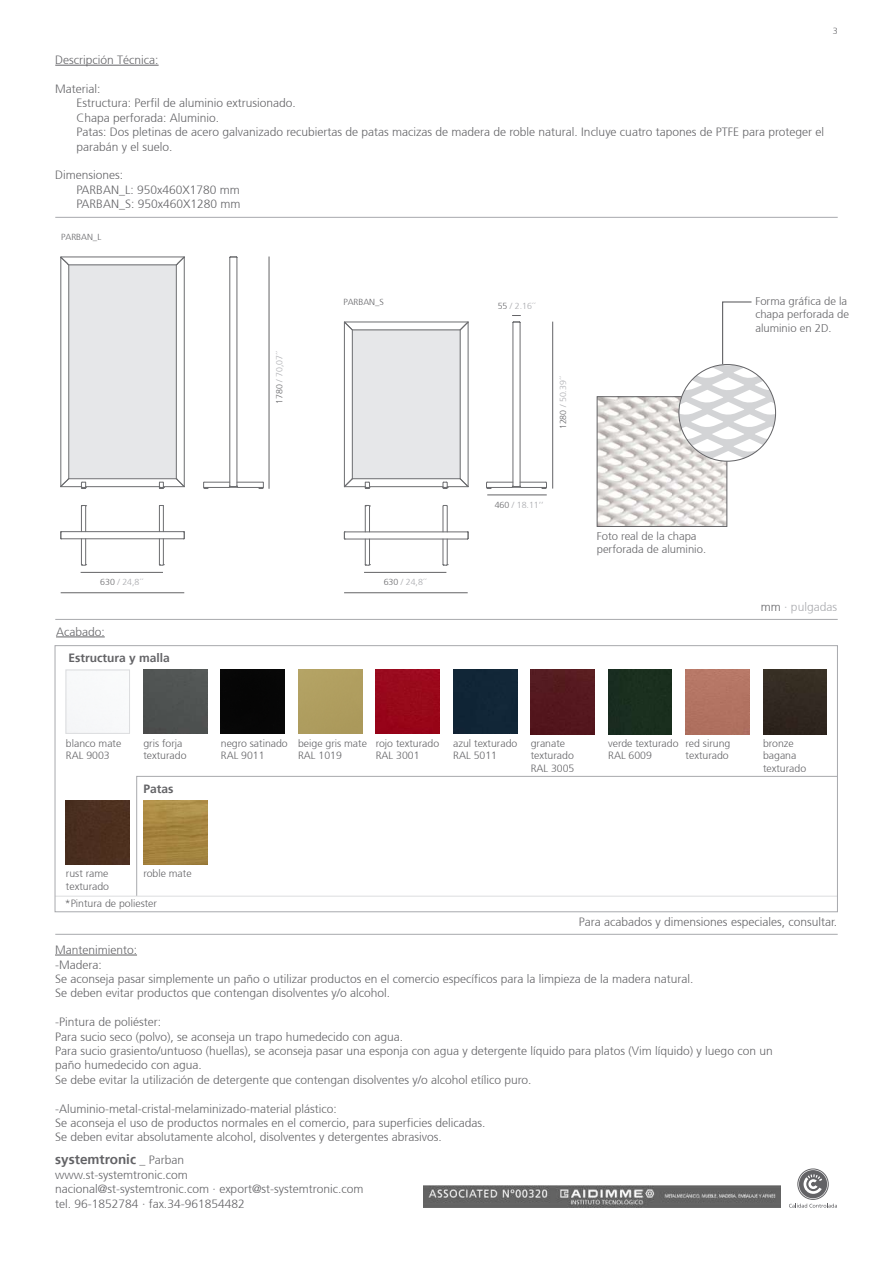
<style>
.page{position:relative;width:893px;height:1263px;background:#fff}
.page>*{position:absolute;margin:0;border:0;box-sizing:border-box;transform-origin:0 0}
.t1{font:700 13.5px "Frutiger 65";color:#636366}
.t2{font:300 12px/14.4px "Frutiger 45";color:#636366}
.t3{font:700 12px "Frutiger 65";color:#636366}
.t4{font:300 12px "Frutiger 45";color:#a8a9ad}
.t5{font:300 11.25px/13.5px "Frutiger 45";color:#636366}
.t6{font:300 10.5px/12.6px "Frutiger 45";color:#636366}
.t7{font:300 9px "Frutiger 45";color:#636366}
.t8{font:300 8.85px "Frutiger 45";color:#a8a9ad}
.t9{font:300 8.85px "Frutiger 45";color:#636366}
.s1{color:#636366}
.s2{font-size:12px}
.s3{font-family:"Frutiger 45";font-weight:300;font-size:12px}
</style>
<div class="page">
<img style="left:68px;top:717px;width:35px;height:14px">
<div style="left:143px;top:669px;width:64px;height:64px;background:#4f5251"></div>
<div style="left:221px;top:670px;width:64px;height:64px;background:#060606"></div>
<div style="left:298px;top:670px;width:64px;height:64px;background:#b09e5f"></div>
<svg style="left:60px;top:256px;width:125px;height:233px;background:#e4e4e6"></svg>
<svg style="left:343px;top:321px;width:126px;height:168px"></svg>
<svg style="left:229px;top:256px;width:9px;height:2px"></svg>
<hr style="left:237px;top:257px;width:1px;height:229px;background:#6c6d70">
<hr style="left:229px;top:257px;width:1px;height:229px;background:#6c6d70">
<svg style="left:203px;top:481px;width:61px;height:8px"></svg>
<hr style="left:520px;top:322px;width:1px;height:164px;background:#6c6d70">
<hr style="left:513px;top:322px;width:1px;height:164px;background:#6c6d70">
<svg style="left:486px;top:481px;width:61px;height:8px"></svg>
<hr style="left:61px;top:531px;width:123px;height:1px;background:#6c6d70">
<hr style="left:61px;top:538px;width:123px;height:1px;background:#6c6d70">
<svg style="left:60px;top:531px;width:2px;height:8px"></svg>
<svg style="left:183px;top:531px;width:2px;height:8px"></svg>
<svg style="left:81px;top:505px;width:6px;height:27px"></svg>
<svg style="left:81px;top:539px;width:6px;height:27px"></svg>
<svg style="left:159px;top:505px;width:5px;height:27px"></svg>
<svg style="left:159px;top:539px;width:5px;height:27px"></svg>
<hr style="left:345px;top:531px;width:123px;height:1px;background:#6c6d70">
<hr style="left:345px;top:539px;width:123px;height:1px;background:#6c6d70">
<svg style="left:344px;top:531px;width:2px;height:9px"></svg>
<svg style="left:467px;top:531px;width:2px;height:9px"></svg>
<svg style="left:365px;top:505px;width:5px;height:27px"></svg>
<svg style="left:365px;top:539px;width:5px;height:27px"></svg>
<svg style="left:442px;top:505px;width:6px;height:27px"></svg>
<svg style="left:442px;top:539px;width:6px;height:27px"></svg>
<svg style="left:512px;top:315px;width:9px;height:8px"></svg>
<hr style="left:487px;top:494px;width:60px;height:1px;background:#636366">
<hr style="left:81px;top:572px;width:82px;height:1px;background:#636366">
<hr style="left:61px;top:592px;width:123px;height:1px;background:#636366">
<hr style="left:364px;top:572px;width:82px;height:1px;background:#636366">
<hr style="left:344px;top:592px;width:124px;height:1px;background:#636366">
<hr style="left:269px;top:256px;width:1px;height:233px;background:#636366">
<hr style="left:552px;top:322px;width:1px;height:167px;background:#636366">
<div style="left:66px;top:670px;width:64px;height:63px;border:1px solid #dcdddf"></div>
<hr style="left:55px;top:619px;width:783px;height:1px;background:#a8a9ad">
<hr style="left:55px;top:217px;width:783px;height:1px;background:#a8a9ad">
<hr style="left:55px;top:934px;width:783px;height:1px;background:#a8a9ad">
<hr style="left:55px;top:896px;width:783px;height:1px;background:#dcdddf">
<img style="left:599px;top:398px;width:126px;height:127px">
<div style="left:597px;top:396px;width:130px;height:131px;border:1px solid #636366"></div>
<svg style="left:679px;top:301px;width:97px;height:160px"></svg>
<div style="left:453px;top:670px;width:64px;height:64px;background:#112637"></div>
<div style="left:376px;top:670px;width:64px;height:64px;background:#98081a"></div>
<div style="left:531px;top:670px;width:63px;height:64px;background:#54181e"></div>
<div style="left:686px;top:670px;width:63px;height:64px;background:#b27363"></div>
<div style="left:763px;top:670px;width:64px;height:64px;background:#322921"></div>
<div style="left:66px;top:800px;width:64px;height:64px;background:#4b2f1f"></div>
<div style="left:608px;top:670px;width:64px;height:64px;background:#1a2f1f"></div>
<svg style="left:136px;top:776px;width:702px;height:120px"></svg>
<svg style="left:789px;top:1203px;width:48px;height:5px"></svg>
<div style="left:798px;top:1169px;width:30px;height:30px;border:1px solid #636366;border-radius:50%"></div>
<div style="left:799px;top:1170px;width:28px;height:28px;background:#636366;border-radius:50%"></div>
<svg style="left:803px;top:1174px;width:19px;height:20px"></svg>
<img style="left:423px;top:1185px;width:357px;height:23px">
<hr style="left:55px;top:65px;width:104px;height:1px;background:#636366">
<hr style="left:56px;top:637px;width:49px;height:1px;background:#636366">
<hr style="left:55px;top:955px;width:82px;height:1px;background:#636366">
<p class="t2" style="left:55px;top:53px;width:105px">Descripción Técnica:</p>
<p class="t2" style="left:77px;top:82px;width:749px;text-indent:-21px">Material:<br>Estructura: Perfil de aluminio extrusionado.<br>Chapa perforada: Aluminio.<br>Patas: Dos pletinas de acero galvanizado recubiertas de patas macizas de madera de roble natural. Incluye cuatro tapones de PTFE para proteger el parabán y el suelo.</p>
<p class="t2" style="left:77px;top:168px;width:165px;text-indent:-21px">Dimensiones:<br>PARBAN_L: 950x460X1780 mm<br>PARBAN_S: 950x460X1280 mm</p>
<p class="t9" style="left:61px;top:232px;width:42px">PARBAN_L</p>
<p class="t7" style="left:833px;top:26px;width:7px">3</p>
<p class="t8" style="left:274px;top:404px;width:54px;rotate:-90deg"><span class="s1">1780</span> / 70,07´´</p>
<p class="t9" style="left:343px;top:297px;width:42px">PARBAN_S</p>
<p class="t8" style="left:100px;top:577px;width:45px"><span class="s1">630</span> / 24,8´´</p>
<p class="t8" style="left:384px;top:577px;width:45px"><span class="s1">630</span> / 24,8´´</p>
<p class="t2" style="left:56px;top:625px;width:50px">Acabado:</p>
<p class="t3" style="left:69px;top:651px;width:103px">Estructura y malla</p>
<p class="t8" style="left:498px;top:301px;width:40px"><span class="s1">55</span> / 2.16´´</p>
<p class="t8" style="left:558px;top:429px;width:54px;rotate:-90deg"><span class="s1">1280</span> / 50.39´´</p>
<p class="t8" style="left:495px;top:499px;width:50px"><span class="s1">460</span> / 18.11’’</p>
<p class="t5" style="left:597px;top:529px;width:111px">Foto real de la chapa perforada de aluminio.</p>
<p class="t5" style="left:755px;top:294px;width:95px">Forma gráfica de la chapa perforada de aluminio en 2D.</p>
<p class="t4" style="left:761px;top:600px;width:78px"><span class="s1">mm</span> · pulgadas</p>
<p class="t6" style="left:66px;top:737px;width:57px">blanco mate<br>RAL 9003</p>
<p class="t6" style="left:143px;top:737px;width:45px">gris forja texturado</p>
<p class="t6" style="left:221px;top:737px;width:68px">negro satinado<br>RAL 9011</p>
<p class="t6" style="left:298px;top:737px;width:70px">beige gris mate<br>RAL 1019</p>
<p class="t3" style="left:143px;top:782px;width:32px">Patas</p>
<p class="t6" style="left:376px;top:737px;width:65px">rojo texturado<br>RAL 3001</p>
<p class="t6" style="left:453px;top:737px;width:66px">azul texturado<br>RAL 5011</p>
<p class="t6" style="left:686px;top:737px;width:46px">red sirung texturado</p>
<p class="t6" style="left:608px;top:737px;width:72px">verde texturado<br>RAL 6009</p>
<p class="t6" style="left:763px;top:737px;width:45px">bronze bagana texturado</p>
<p class="t6" style="left:531px;top:737px;width:45px">granate texturado<br>RAL 3005</p>
<p class="t6" style="left:66px;top:867px;width:45px">rust rame texturado</p>
<p class="t6" style="left:143px;top:867px;width:50px">roble mate</p>
<p class="t6" style="left:65px;top:897px;width:94px">*Pintura de poliester</p>
<p class="t2" style="left:579px;top:915px;width:260px">Para acabados y dimensiones especiales, consultar.</p>
<p class="t2" style="left:55px;top:943px;width:640px">Mantenimiento:<br>-Madera:<br>Se aconseja pasar simplemente un paño o utilizar productos en el comercio específicos para la limpieza de la madera natural.<br>Se deben evitar productos que contengan disolventes y/o alcohol.</p>
<p class="t2" style="left:55px;top:1015px;width:719px">-Pintura de poliéster:<br>Para sucio seco (polvo), se aconseja un trapo humedecido con agua.<br>Para sucio grasiento/untuoso (huellas), se aconseja pasar una esponja con agua y detergente líquido para platos (Vim líquido) y luego con un paño humedecido con agua.<br>Se debe evitar la utilización de detergente que contengan disolventes y/o alcohol etílico puro.</p>
<p class="t2" style="left:55px;top:1101px;width:432px">-Aluminio-metal-cristal-melaminizado-material plástico:<br>Se aconseja el uso de productos normales en el comercio, para superficies delicadas.<br>Se deben evitar absolutamente alcohol, disolventes y detergentes abrasivos.</p>
<p class="t1" style="left:55px;top:1152px;width:130px">systemtronic <span class="s2">_</span> <span class="s3">Parban</span></p>
<p class="t2" style="left:55px;top:1167px;width:310px">www.st-systemtronic.com<br>nacional@st-systemtronic.com · export@st-systemtronic.com tel. 96-1852784 · fax.34-961854482</p>
</div>
